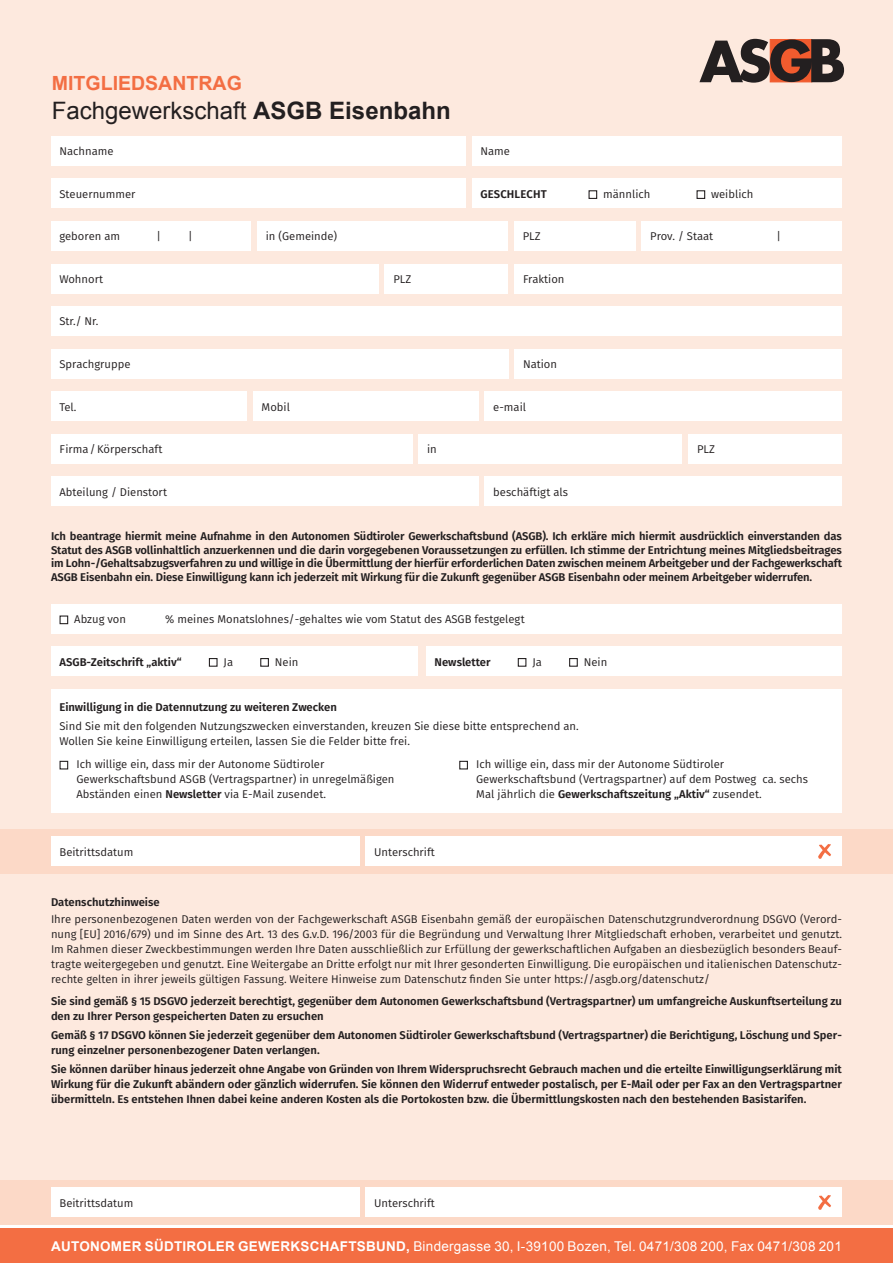
<style>
.page{position:relative;width:893px;height:1263px;background:#fff}
.page>*{position:absolute;margin:0;border:0;box-sizing:border-box;transform-origin:0 0}
.t1{font:700 55.2px "Futura";color:#231f20}
.t2{font:700 54.45px "Futura";color:#231f20}
.t3{font:24px "Arial";color:#231f20}
.t4{font:700 19.5px "Arial";color:#f36e43}
.t5{font:13.5px "Arial";letter-spacing:.02em;color:#fff}
.Text_7_pt{font:11.25px/15px "Fira Sans";color:#231f20}
.Text_7_pt-2{font:600 11.25px/15px "Fira Sans";color:#231f20;text-align:justify}
.s1{font-weight:700}
.s2{font-size:52.95px}
.s3{font-size:57.15px}
.s4{font-size:53.7px}
.s5{font-size:53.1px}
.s6{font-size:56.4px}
.s7{font-weight:600}
</style>
<div class="page">
<div style="left:0;top:0;width:893px;height:1225px;background:#fde9de"></div>
<div style="left:770px;top:39px;width:42px;height:43px;background:#f15b2e"></div>
<div style="left:51px;top:604px;width:791px;height:30px;background:#fff"></div>
<div style="left:60px;top:615px;width:8px;height:9px;border:1px solid #231f20"></div>
<div style="left:51px;top:689px;width:791px;height:123px;background:#fff"></div>
<div style="left:60px;top:761px;width:8px;height:8px;border:1px solid #231f20"></div>
<div style="left:459px;top:761px;width:9px;height:8px;border:1px solid #231f20"></div>
<div style="left:51px;top:646px;width:367px;height:30px;background:#fff"></div>
<div style="left:209px;top:658px;width:9px;height:9px;border:1px solid #231f20"></div>
<div style="left:260px;top:658px;width:9px;height:9px;border:1px solid #231f20"></div>
<div style="left:426px;top:646px;width:416px;height:30px;background:#fff"></div>
<div style="left:518px;top:658px;width:8px;height:9px;border:1px solid #231f20"></div>
<div style="left:569px;top:658px;width:9px;height:9px;border:1px solid #231f20"></div>
<div style="left:51px;top:306px;width:791px;height:30px;background:#fff"></div>
<div style="left:51px;top:349px;width:457px;height:29px;background:#fff"></div>
<div style="left:514px;top:349px;width:328px;height:29px;background:#fff"></div>
<div style="left:51px;top:391px;width:196px;height:30px;background:#fff"></div>
<div style="left:253px;top:391px;width:225px;height:30px;background:#fff"></div>
<div style="left:485px;top:391px;width:357px;height:30px;background:#fff"></div>
<div style="left:51px;top:476px;width:427px;height:30px;background:#fff"></div>
<div style="left:485px;top:476px;width:357px;height:30px;background:#fff"></div>
<div style="left:51px;top:434px;width:361px;height:29px;background:#fff"></div>
<div style="left:419px;top:434px;width:263px;height:29px;background:#fff"></div>
<div style="left:688px;top:434px;width:154px;height:29px;background:#fff"></div>
<div style="left:51px;top:264px;width:327px;height:29px;background:#fff"></div>
<div style="left:514px;top:264px;width:328px;height:29px;background:#fff"></div>
<div style="left:385px;top:264px;width:123px;height:29px;background:#fff"></div>
<div style="left:51px;top:221px;width:200px;height:30px;background:#fff"></div>
<div style="left:257px;top:221px;width:251px;height:30px;background:#fff"></div>
<div style="left:514px;top:221px;width:121px;height:30px;background:#fff"></div>
<div style="left:642px;top:221px;width:200px;height:30px;background:#fff"></div>
<div style="left:51px;top:136px;width:415px;height:30px;background:#fff"></div>
<div style="left:472px;top:136px;width:370px;height:30px;background:#fff"></div>
<div style="left:51px;top:179px;width:415px;height:29px;background:#fff"></div>
<div style="left:472px;top:179px;width:370px;height:29px;background:#fff"></div>
<div style="left:588px;top:190px;width:9px;height:9px;border:1px solid #231f20"></div>
<div style="left:696px;top:190px;width:9px;height:9px;border:1px solid #231f20"></div>
<div style="left:0;top:829px;width:893px;height:45px;background:#fcd9c7"></div>
<div style="left:51px;top:836px;width:308px;height:30px;background:#fff"></div>
<div style="left:366px;top:836px;width:476px;height:30px;background:#fff"></div>
<svg style="left:818px;top:844px;width:13px;height:15px"></svg>
<div style="left:0;top:1180px;width:893px;height:45px;background:#fcd9c7"></div>
<div style="left:51px;top:1187px;width:308px;height:30px;background:#fff"></div>
<div style="left:366px;top:1187px;width:476px;height:30px;background:#fff"></div>
<svg style="left:818px;top:1195px;width:13px;height:15px"></svg>
<div style="left:0;top:1229px;width:893px;height:34px;background:#f36e43"></div>
<p class="t4" style="left:52px;top:70px;width:192px">MITGLIEDSANTRAG</p>
<p class="t3" style="left:52px;top:95px;width:400px">Fachgewerkschaft <span class="s1">ASGB Eisenbahn</span></p>
<p class="t1" style="left:700px;top:23px;width:148px">AS<span class="s2">G</span><span class="s3">B</span></p>
<p class="Text_7_pt" style="left:60px;top:145px;width:56px">Nachname</p>
<p class="Text_7_pt" style="left:480px;top:145px;width:31px">Name</p>
<p class="Text_7_pt" style="left:60px;top:187px;width:78px">Steuernummer</p>
<p class="Text_7_pt-2" style="left:481px;top:187px;width:68px">GESCHLECHT</p>
<p class="Text_7_pt" style="left:603px;top:187px;width:49px">männlich</p>
<p class="Text_7_pt" style="left:711px;top:187px;width:44px">weiblich</p>
<p class="t2" style="left:700px;top:157px;width:147px">A<span class="s4">S</span><span class="s5">G</span><span class="s6">B</span></p>
<p class="Text_7_pt" style="left:60px;top:230px;width:62px">geboren am</p>
<p class="Text_7_pt" style="left:156px;top:230px;width:6px">|</p>
<p class="Text_7_pt" style="left:188px;top:230px;width:6px">|</p>
<p class="Text_7_pt" style="left:266px;top:230px;width:73px">in (Gemeinde)</p>
<p class="Text_7_pt" style="left:523px;top:230px;width:19px">PLZ</p>
<p class="Text_7_pt" style="left:650px;top:230px;width:64px">Prov. / Staat</p>
<p class="Text_7_pt" style="left:776px;top:230px;width:6px">|</p>
<p class="Text_7_pt" style="left:60px;top:272px;width:45px">Wohnort</p>
<p class="Text_7_pt" style="left:393px;top:272px;width:19px">PLZ</p>
<p class="Text_7_pt" style="left:523px;top:272px;width:43px">Fraktion</p>
<p class="Text_7_pt" style="left:60px;top:315px;width:40px">Str./ Nr.</p>
<p class="Text_7_pt" style="left:60px;top:357px;width:72px">Sprachgruppe</p>
<p class="Text_7_pt" style="left:523px;top:357px;width:36px">Nation</p>
<p class="Text_7_pt" style="left:60px;top:400px;width:18px">Tel.</p>
<p class="Text_7_pt" style="left:261px;top:400px;width:30px">Mobil</p>
<p class="Text_7_pt" style="left:493px;top:400px;width:34px">e-mail</p>
<p class="Text_7_pt" style="left:60px;top:442px;width:104px">Firma/Körperschaft</p>
<p class="Text_7_pt" style="left:427px;top:442px;width:11px">in</p>
<p class="Text_7_pt" style="left:697px;top:442px;width:19px">PLZ</p>
<p class="Text_7_pt" style="left:60px;top:485px;width:109px">Abteilung / Dienstort</p>
<p class="Text_7_pt" style="left:493px;top:485px;width:76px">beschäftigt als</p>
<p class="Text_7_pt-2" style="left:51px;top:530px;width:792px;line-height:13.5px">Ich beantrage hiermit meine Aufnahme in den Autonomen Südtiroler Gewerkschaftsbund (ASGB). Ich erkläre mich hiermit ausdrücklich einverstanden das Statut des ASGB vollinhaltlich anzuerkennen und die darin vorgegebenen Voraussetzungen zu erfüllen. Ich stimme der Entrichtung meines Mitgliedsbeitrages im Lohn-/Gehaltsabzugsverfahren zu und willige in die Übermittlung der hierfür erforderlichen Daten zwischen meinem Arbeitgeber und der Fachgewerkschaft ASGB Eisenbahn ein. Diese Einwilligung kann ich jederzeit mit Wirkung für die Zukunft gegenüber ASGB Eisenbahn oder meinem Arbeitgeber widerrufen.</p>
<p class="Text_7_pt" style="left:74px;top:612px;width:53px">Abzug von</p>
<p class="Text_7_pt" style="left:165px;top:612px;width:361px">% meines Monatslohnes/-gehaltes wie vom Statut des ASGB festgelegt</p>
<p class="Text_7_pt-2" style="left:60px;top:655px;width:124px">ASGB-Zeitschrift „aktiv“</p>
<p class="Text_7_pt" style="left:224px;top:655px;width:11px">Ja</p>
<p class="Text_7_pt" style="left:275px;top:655px;width:25px">Nein</p>
<p class="Text_7_pt-2" style="left:435px;top:655px;width:58px">Newsletter</p>
<p class="Text_7_pt" style="left:532px;top:655px;width:11px">Ja</p>
<p class="Text_7_pt" style="left:584px;top:655px;width:25px">Nein</p>
<p class="Text_7_pt-2" style="left:60px;top:700px;width:279px">Einwilligung in die Datennutzung zu weiteren Zwecken</p>
<p class="Text_7_pt" style="left:60px;top:719px;width:521px">Sind Sie mit den folgenden Nutzungszwecken einverstanden, kreuzen Sie diese bitte entsprechend an.<br>Wollen Sie keine Einwilligung erteilen, lassen Sie die Felder bitte frei.</p>
<p class="Text_7_pt" style="left:77px;top:758px;width:319px">Ich willige ein, dass mir der Autonome Südtiroler<br>Gewerkschaftsbund ASGB (Vertragspartner) in unregelmäßigen<br>Abständen einen <span class="s7">Newsletter</span> via E-Mail zusendet.</p>
<p class="Text_7_pt" style="left:476px;top:758px;width:333px">Ich willige ein, dass mir der Autonome Südtiroler<br>Gewerkschaftsbund (Vertragspartner) auf dem Postweg ca. sechs<br>Mal jährlich die <span class="s7">Gewerkschaftszeitung „Aktiv“</span> zusendet.</p>
<p class="Text_7_pt" style="left:60px;top:845px;width:75px">Beitrittsdatum</p>
<p class="Text_7_pt" style="left:374px;top:845px;width:62px">Unterschrift</p>
<p class="Text_7_pt-2" style="left:51px;top:895px;width:110px">Datenschutzhinweise</p>
<p class="Text_7_pt" style="left:51px;top:913px;width:792px;text-align:justify">Ihre personenbezogenen Daten werden von der Fachgewerkschaft ASGB Eisenbahn gemäß der europäischen Datenschutzgrundverordnung DSGVO (Verord&shy;nung [EU] 2016/679) und im Sinne des Art. 13 des G.v.D. 196/2003 für die Begründung und Verwaltung Ihrer Mitgliedschaft erhoben, verarbeitet und genutzt.<br>Im Rahmen dieser Zweckbestimmungen werden Ihre Daten ausschließlich zur Erfüllung der gewerkschaftlichen Aufgaben an diesbezüglich besonders Beauf&shy;tragte weitergegeben und genutzt. Eine Weitergabe an Dritte erfolgt nur mit Ihrer gesonderten Einwilligung. Die europäischen und italienischen Datenschutz&shy;rechte gelten in ihrer jeweils gültigen Fassung. Weitere Hinweise zum Datenschutz finden Sie unter https://asgb.org/datenschutz/</p>
<p class="Text_7_pt-2" style="left:51px;top:994px;width:792px">Sie sind gemäß § 15 DSGVO jederzeit berechtigt, gegenüber dem Autonomen Gewerkschaftsbund (Vertragspartner) um umfangreiche Auskunftserteilung zu den zu Ihrer Person gespeicherten Daten zu ersuchen</p>
<p class="Text_7_pt-2" style="left:51px;top:1028px;width:792px">Gemäß § 17 DSGVO können Sie jederzeit gegenüber dem Autonomen Südtiroler Gewerkschaftsbund (Vertragspartner) die Berichtigung, Löschung und Sper&shy;rung einzelner personenbezogener Daten verlangen.</p>
<p class="Text_7_pt-2" style="left:51px;top:1063px;width:792px">Sie können darüber hinaus jederzeit ohne Angabe von Gründen von Ihrem Widerspruchsrecht Gebrauch machen und die erteilte Einwilligungserklärung mit Wirkung für die Zukunft abändern oder gänzlich widerrufen. Sie können den Widerruf entweder postalisch, per E-Mail oder per Fax an den Vertragspartner übermitteln. Es entstehen Ihnen dabei keine anderen Kosten als die Portokosten bzw. die Übermittlungskosten nach den bestehenden Basistarifen.</p>
<p class="Text_7_pt" style="left:60px;top:1196px;width:75px">Beitrittsdatum</p>
<p class="Text_7_pt" style="left:374px;top:1196px;width:62px">Unterschrift</p>
<p class="t5" style="left:51px;top:1237px;width:792px"><span class="s1">AUTONOMER SÜDTIROLER GEWERKSCHAFTSBUND,</span> Bindergasse 30, I-39100 Bozen, Tel. 0471/308 200, Fax 0471/308 201</p>
</div>
